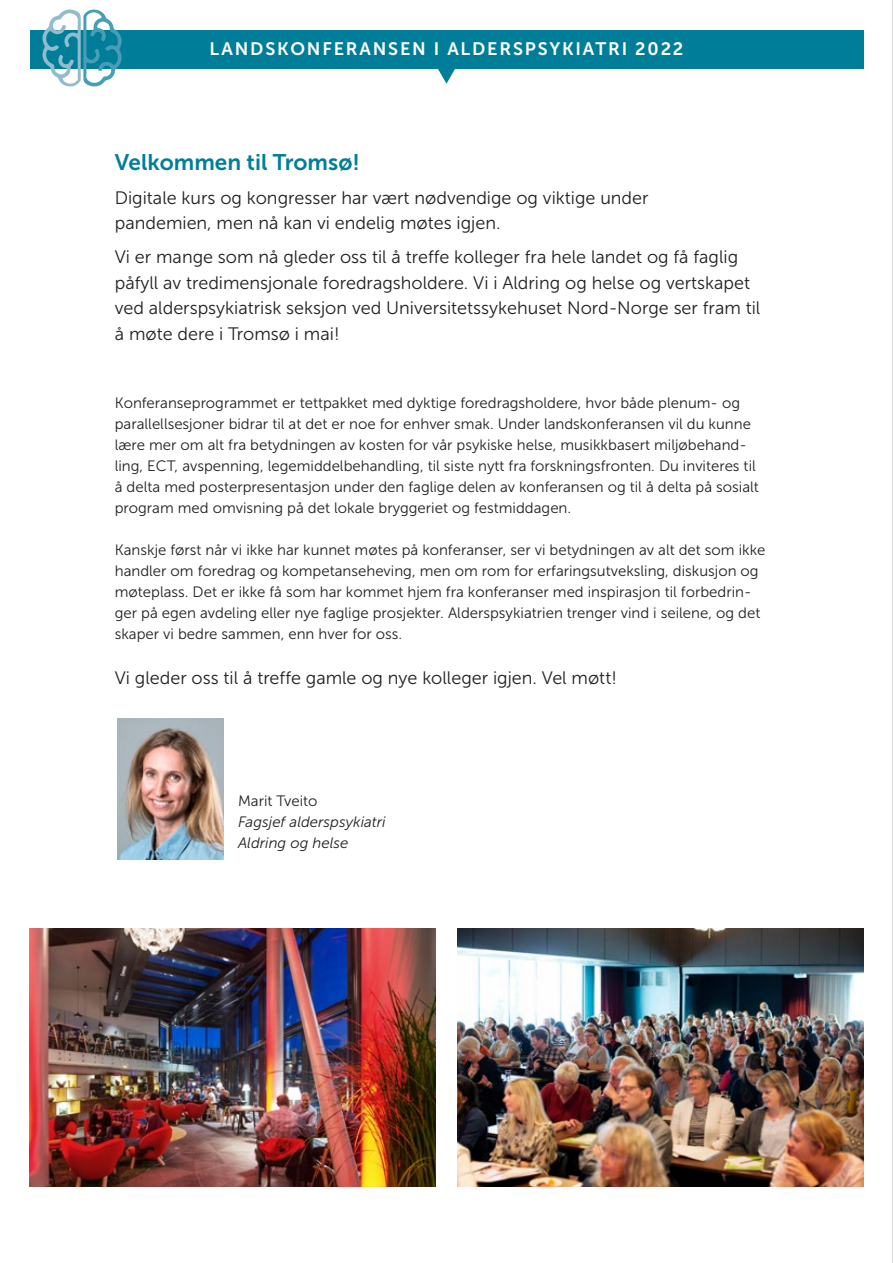
<style>
.page{position:relative;width:893px;height:1263px;background:#fff}
.page>*{position:absolute;margin:0;border:0;box-sizing:border-box;transform-origin:0 0}
.Plenum_12pkt_grønn_N{font:22.5px "Museo Sans 700";color:#007e99}
.Undertekst_9_KURSIV{font:18px/25.5px "Museo Sans 300";color:#231f20}
.Plenum_12pkt_grønn_N-2{font:18px "Museo Sans 700";letter-spacing:.1em;color:#fff}
.Undertekst_9_KURSIV-2{font:15px/21px "Museo Sans 300";color:#231f20}
.Undertekst_9_KURSIV-3{font:italic 15px "Museo Sans 300";color:#231f20}
</style>
<div class="page">
<svg style="left:431px;top:68px;width:31px;height:16px"></svg>
<div style="left:30px;top:30px;width:833px;height:38px;background:#007e99"></div>
<img style="left:118px;top:719px;width:106px;height:140px">
<img style="left:30px;top:928px;width:405px;height:258px">
<img style="left:458px;top:928px;width:405px;height:258px">
<svg style="left:42px;top:9px;width:80px;height:78px"></svg>
<hr style="left:892px;top:0;width:1px;height:1263px;background:#bcbdc0">
<p class="Plenum_12pkt_grønn_N-2" style="left:210px;top:39px;width:475px">LANDSKONFERANSEN I ALDERSPSYKIATRI 2022</p>
<p class="Plenum_12pkt_grønn_N" style="left:115px;top:150px;width:246px">Velkommen til Tromsø!</p>
<p class="Undertekst_9_KURSIV" style="left:115px;top:185px;width:535px">Digitale kurs og kongresser har vært nødvendige og viktige under pandemien, men nå kan vi endelig møtes igjen.</p>
<p class="Undertekst_9_KURSIV" style="left:115px;top:245px;width:647px">Vi er mange som nå gleder oss til å treffe kolleger fra hele landet og få faglig påfyll av tredimensjonale foredragsholdere. Vi i Aldring og helse og vertskapet ved alderspsykiatrisk seksjon ved Universitetssykehuset Nord-Norge ser fram til å møte dere i Tromsø i mai!</p>
<p class="Undertekst_9_KURSIV-2" style="left:115px;top:392px;width:646px">Konferanseprogrammet er tettpakket med dyktige foredragsholdere, hvor både plenum- og parallellsesjoner bidrar til at det er noe for enhver smak. Under landskonferansen vil du kunne lære mer om alt fra betydningen av kosten for vår psykiske helse, musikkbasert miljøbehand&shy;ling, ECT, avspenning, legemiddelbehandling, til siste nytt fra forskningsfronten. Du inviteres til å delta med posterpresentasjon under den faglige delen av konferansen og til å delta på sosialt program med omvisning på det lokale bryggeriet og festmiddagen.</p>
<p class="Undertekst_9_KURSIV-2" style="left:115px;top:539px;width:652px">Kanskje først når vi ikke har kunnet møtes på konferanser, ser vi betydningen av alt det som ikke handler om foredrag og kompetanseheving, men om rom for erfaringsutveksling, diskusjon og møteplass. Det er ikke få som har kommet hjem fra konferanser med inspirasjon til forbedrin&shy;ger på egen avdeling eller nye faglige prosjekter. Alderspsykiatrien trenger vind i seilene, og det skaper vi bedre sammen, enn hver for oss.</p>
<p class="Undertekst_9_KURSIV" style="left:115px;top:665px;width:504px">Vi gleder oss til å treffe gamle og nye kolleger igjen. Vel møtt!</p>
<p class="Undertekst_9_KURSIV-2" style="left:238px;top:791px;width:81px">Marit Tveito</p>
<p class="Undertekst_9_KURSIV-3" style="left:238px;top:814px;width:149px">Fagsjef alderspsykiatri</p>
<p class="Undertekst_9_KURSIV-3" style="left:238px;top:835px;width:112px">Aldring og helse</p>
</div>
